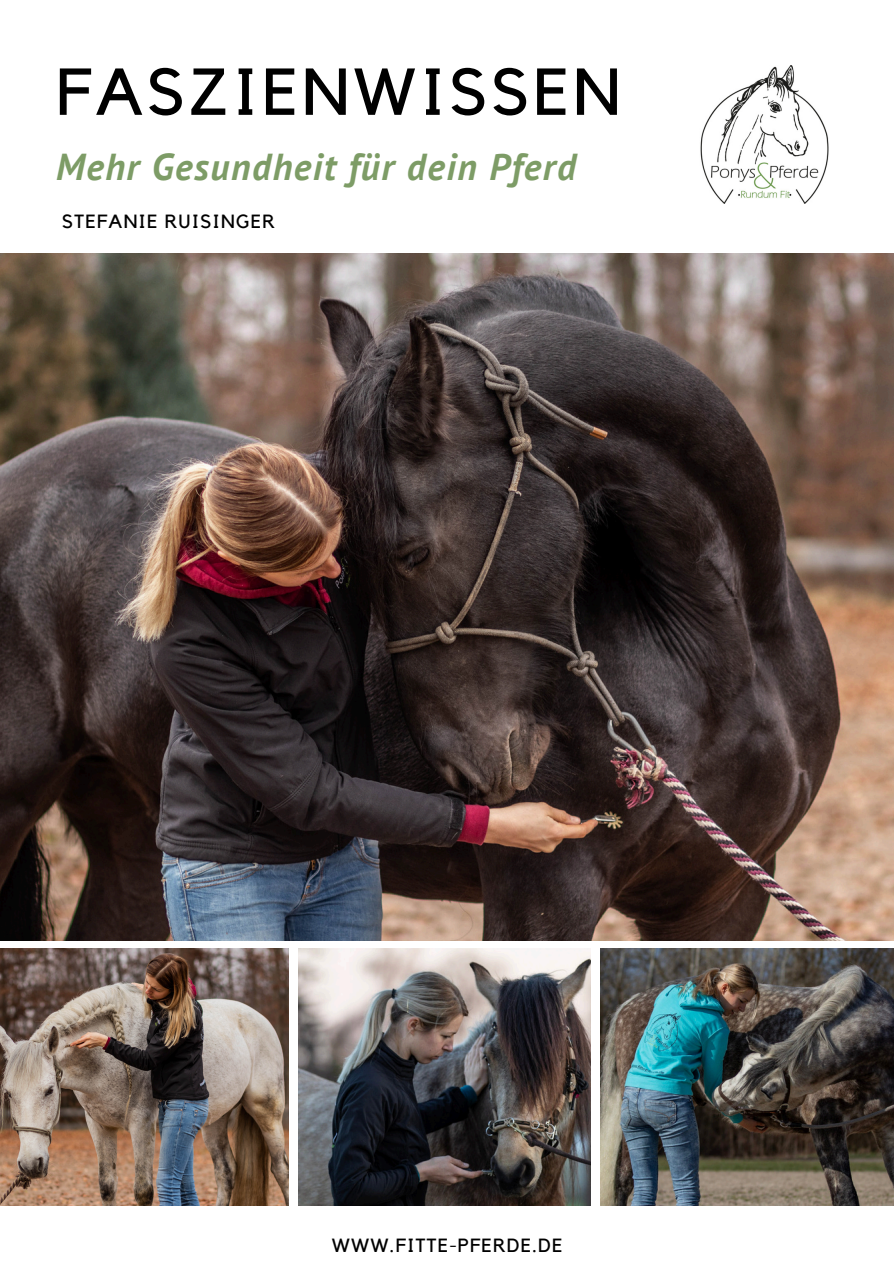
<style>
.page{position:relative;width:894px;height:1264px;background:#fff}
.page>*{position:absolute;margin:0;border:0;box-sizing:border-box;transform-origin:0 0}
.t1{font:65.4px "Kollektif";letter-spacing:.06em;color:#000}
.t2{font:italic 700 37.35px "PT Sans";letter-spacing:.04em;color:#7d9c66}
.t3{font:19.05px "Kollektif";letter-spacing:.06em;color:#000}
</style>
<div class="page">
<img style="left:700px;top:66px;width:129px;height:137px">
<img style="left:0;top:948px;width:288px;height:257px">
<img style="left:298px;top:948px;width:292px;height:257px">
<img style="left:600px;top:948px;width:293px;height:257px">
<img style="left:0;top:254px;width:893px;height:686px">
<p class="t1" style="left:56px;top:62px;width:566px">FASZIENWISSEN</p>
<p class="t2" style="left:56px;top:142px;width:521px">Mehr Gesundheit für dein Pferd</p>
<p class="t3" style="left:62px;top:212px;width:214px">STEFANIE RUISINGER</p>
<p class="t3" style="left:332px;top:1236px;width:232px">WWW.FITTE-PFERDE.DE</p>
</div>
